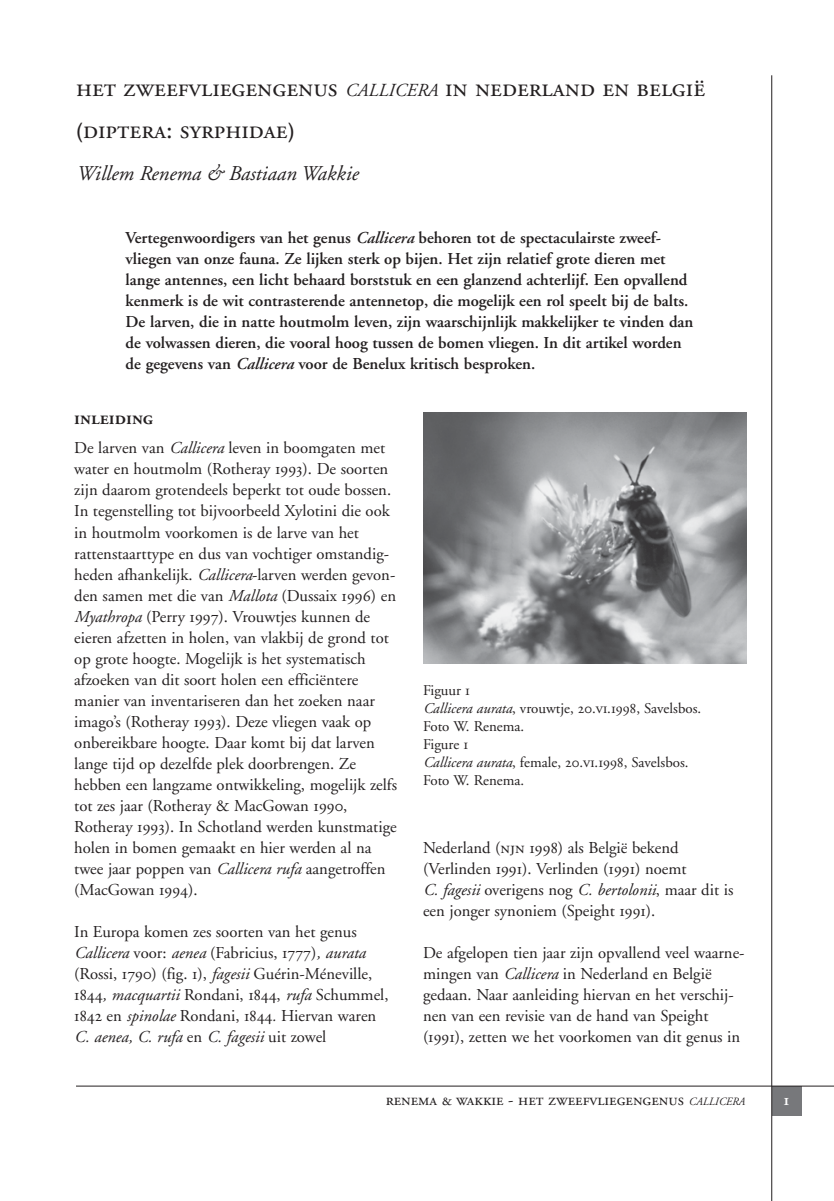
<style>
.page{position:relative;width:834px;height:1201px;background:#fff}
.page>*{position:absolute;margin:0;border:0;box-sizing:border-box;transform-origin:0 0}
.t1{font:26.25px/42px "Adobe Garamond Exp";color:#231f20}
.t2{font:italic 21px "Adobe Garamond";color:#231f20}
.t3{font:600 19.25px "Adobe Garamond Exp";color:#231f20}
.t4{font:16.62px/21px "Adobe Garamond";color:#231f20}
.t5{font:600 16.62px/21px "Adobe Garamond";color:#231f20}
.t6{font:16.62px "Adobe Garamond Exp";color:#231f20}
.t7{font:600 16.62px "Adobe Garamond Exp";color:#fff}
.t8{font:14.88px/17.8px "Adobe Garamond";color:#231f20}
.s1{font-family:"Adobe Garamond";font-style:italic;font-size:18.38px}
.s2{font-family:"Helvetica";font-size:21px}
.s3{font-style:italic}
.s4{font-family:"Adobe Garamond Exp"}
.s5{font-family:"Adobe Garamond";font-style:italic;font-size:11.2px}
</style>
<div class="page">
<div style="left:771px;top:1086px;width:30px;height:30px;background:#77787b"></div>
<hr style="left:76px;top:1085px;width:757px;height:1px;background:#231f20">
<hr style="left:771px;top:75px;width:1px;height:1125px;background:#231f20">
<img style="left:423px;top:413px;width:323px;height:250px">
<h1 class="t1" style="left:76px;top:66px;width:630px">het zweefvliegengenus <span class="s1">CALLICERA</span> in nederland en belgië <span class="s2">(</span>diptera: syrphidae<span class="s2">)</span></h1>
<p class="t2" style="left:76px;top:165px;width:283px">Willem Renema &amp; Bastiaan Wakkie</p>
<p class="t5" style="left:126px;top:229px;width:569px">Vertegenwoordigers van het genus <span class="s3">Callicera</span> behoren tot de spectaculairste zweef&shy;vliegen van onze fauna. Ze lijken sterk op bijen. Het zijn relatief grote dieren met lange antennes, een licht behaard borststuk en een glanzend achterlijf. Een opvallend kenmerk is de wit contrasterende antennetop, die mogelijk een rol speelt bij de balts.<br>De larven, die in natte houtmolm leven, zijn waarschijnlijk makkelijker te vinden dan de volwassen dieren, die vooral hoog tussen de bomen vliegen. In dit artikel worden de gegevens van <span class="s3">Callicera</span> voor de Benelux kritisch besproken.</p>
<p class="t3" style="left:74px;top:406px;width:81px">inleiding</p>
<p class="t4" style="left:74px;top:439px;width:324px">De larven van <span class="s3">Callicera</span> leven in boomgaten met water en houtmolm (Rotheray <span class="s4">1993</span>). De soorten zijn daarom grotendeels beperkt tot oude bossen.<br>In tegenstelling tot bijvoorbeeld Xylotini die ook in houtmolm voorkomen is de larve van het rattenstaarttype en dus van vochtiger omstandig&shy;heden afhankelijk. <span class="s3">Callicera</span>-larven werden gevon&shy;den samen met die van <span class="s3">Mallota</span> (Dussaix <span class="s4">1996</span>) en <span class="s3">Myathropa</span> (Perry <span class="s4">1997</span>). Vrouwtjes kunnen de eieren afzetten in holen, van vlakbij de grond tot op grote hoogte. Mogelijk is het systematisch afzoeken van dit soort holen een efficiëntere manier van inventariseren dan het zoeken naar imago’s (Rotheray <span class="s4">1993</span>). Deze vliegen vaak op onbereikbare hoogte. Daar komt bij dat larven lange tijd op dezelfde plek doorbrengen. Ze hebben een langzame ontwikkeling, mogelijk zelfs tot zes jaar (Rotheray &amp; MacGowan <span class="s4">1990</span>, Rotheray <span class="s4">1993</span>). In Schotland werden kunstmatige holen in bomen gemaakt en hier werden al na twee jaar poppen van <span class="s3">Callicera rufa</span> aangetroffen (MacGowan <span class="s4">1994</span>).</p>
<p class="t4" style="left:74px;top:922px;width:316px">In Europa komen zes soorten van het genus <span class="s3">Callicera</span> voor: <span class="s3">aenea</span> (Fabricius, <span class="s4">1777</span>)<span class="s3">, aurata </span>(Rossi, <span class="s4">1790</span>) (fig. <span class="s4">1</span>), <span class="s3">fagesii</span> Guérin-Méneville, <span class="s4">1844</span><span class="s3">, macquartii</span> Rondani, <span class="s4">1844</span>, <span class="s3">rufa</span> Schummel, <span class="s4">1842</span> en <span class="s3">spinolae</span> Rondani, <span class="s4">1844</span><span class="s3">.</span> Hiervan waren <span class="s3">C. aenea, C. rufa</span> en <span class="s3">C. fagesii</span> uit zowel</p>
<p class="t8" style="left:423px;top:683px;width:280px">Figuur <span class="s4">1<br></span><span class="s3">Callicera aurata</span>, vrouwtje, <span class="s4">20</span>.<span class="s4">vi</span>.<span class="s4">1998</span>, Savelsbos.<br>Foto W. Renema.<br>Figure <span class="s4">1<br></span><span class="s3">Callicera aurata</span>, female, <span class="s4">20</span>.<span class="s4">vi</span>.<span class="s4">1998</span>, Savelsbos.<br>Foto W. Renema.</p>
<p class="t4" style="left:423px;top:838px;width:312px">Nederland (<span class="s4">njn 1998</span>) als België bekend (Verlinden <span class="s4">1991</span>). Verlinden (<span class="s4">1991</span>) noemt<br><span class="s3">C. fagesii</span> overigens nog <span class="s3">C. bertolonii</span>, maar dit is een jonger synoniem (Speight <span class="s4">1991</span>).</p>
<p class="t4" style="left:423px;top:943px;width:323px">De afgelopen tien jaar zijn opvallend veel waarne&shy;mingen van <span class="s3">Callicera</span> in Nederland en België gedaan. Naar aanleiding hiervan en het verschij&shy;nen van een revisie van de hand van Speight (<span class="s4">1991</span>), zetten we het voorkomen van dit genus in</p>
<p class="t6" style="left:385px;top:1089px;width:360px">renema &amp; wakkie - het zweefvliegengenus <span class="s5">CALLICERA</span></p>
<p class="t7" style="left:783px;top:1089px;width:8px">1</p>
</div>
